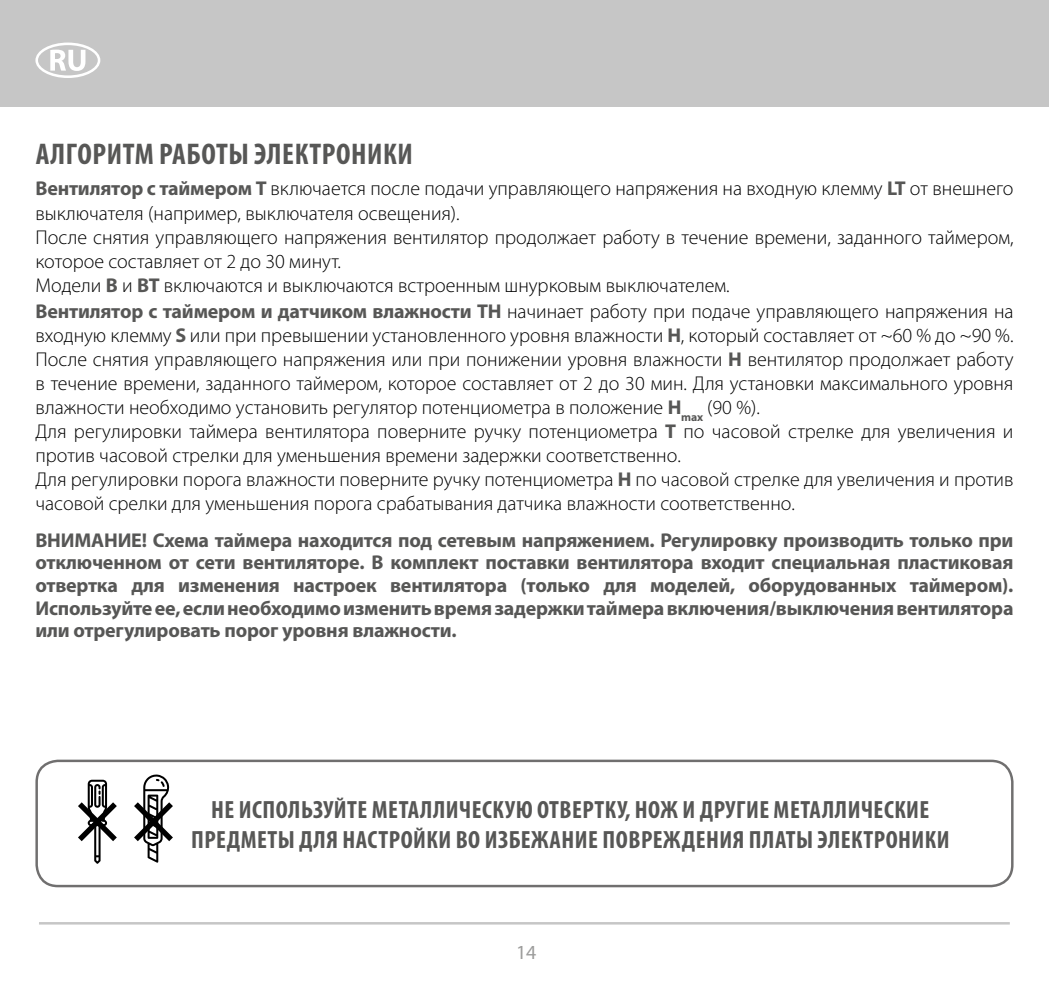
<style>
.page{position:relative;width:1049px;height:993px;background:#fff}
.page>*{position:absolute;margin:0;border:0;box-sizing:border-box;transform-origin:0 0}
.t1{font:700 condensed 30px "Myriad Pro";letter-spacing:.02em;color:#575756}
.t2{font:700 condensed 25px/30px "Myriad Pro";letter-spacing:.02em;color:#575756;text-align:center}
.t3{font:300 20px/24px "Myriad Pro";color:#000}
.t4{font:700 20px/22.5px "Myriad Pro";letter-spacing:-.01em;color:#575756;text-align:justify}
.t5{font:20px "Myriad Pro";color:#9d9d9c}
.s1{font-weight:700;color:#575756}
</style>
<div class="page">
<div style="left:0;top:0;width:1049px;height:106px;background:#c6c6c6"></div>
<svg style="left:35px;top:43px;width:65px;height:35px"></svg>
<hr style="left:39px;top:921px;width:971px;height:3px;background:#c6c6c6">
<div style="left:35px;top:759px;width:978px;height:128px;border:2px solid #706f6f;border-radius:21px"></div>
<svg style="left:78px;top:779px;width:39px;height:84px"></svg>
<svg style="left:134px;top:774px;width:39px;height:88px"></svg>
<h1 class="t1" style="left:36px;top:135px;width:378px">АЛГОРИТМ РАБОТЫ ЭЛЕКТРОНИКИ</h1>
<p class="t3" style="left:35px;top:177px;width:980px"><span class="s1">Вентилятор с таймером Т</span> включается после подачи управляющего напряжения на входную клемму <span class="s1">LT</span> от внешнего выключателя (например, выключателя освещения).<br>После снятия управляющего напряжения вентилятор продолжает работу в течение времени, заданного таймером, которое составляет от 2 до 30 минут.<br>Модели <span class="s1">В</span> и <span class="s1">ВТ</span> включаются и выключаются встроенным шнурковым выключателем.</p>
<p class="t3" style="left:35px;top:299px;width:980px"><span class="s1">Вентилятор с таймером и датчиком влажности ТН</span> начинает работу при подаче управляющего напряжения на входную клемму <span class="s1">S</span> или при превышении установленного уровня влажности <span class="s1">Н</span>, который составляет от ~60 % до ~90 %.<br>После снятия управляющего напряжения или при понижении уровня влажности <span class="s1">Н</span> вентилятор продолжает работу в течение времени, заданного таймером, которое составляет от 2 до 30 мин. Для установки максимального уровня влажности необходимо установить регулятор потенциометра в положение <span class="s1">Н</span><sub>mах</sub> (90 %).<br>Для регулировки таймера вентилятора поверните ручку потенциометра <span class="s1">Т</span> по часовой стрелке для увеличения и против часовой стрелки для уменьшения времени задержки соответственно.<br>Для регулировки порога влажности поверните ручку потенциометра <span class="s1">Н</span> по часовой стрелке для увеличения и против часовой срелки для уменьшения порога срабатывания датчика влажности соответственно.</p>
<p class="t4" style="left:35px;top:528px;width:980px">ВНИМАНИЕ! Схема таймера находится под сетевым напряжением. Регулировку производить только при отключенном от сети вентиляторе. В комплект поставки вентилятора входит специальная пластиковая отвертка для изменения настроек вентилятора (только для моделей, оборудованных таймером).<br>Используйте ее, если необходимо изменить время задержки таймера включения/выключения вентилятора или отрегулировать порог уровня влажности.</p>
<p class="t2" style="left:191px;top:793px;width:760px">НЕ ИСПОЛЬЗУЙТЕ МЕТАЛЛИЧЕСКУЮ ОТВЕРТКУ, НОЖ И ДРУГИЕ МЕТАЛЛИЧЕСКИЕ<br>ПРЕДМЕТЫ ДЛЯ НАСТРОЙКИ ВО ИЗБЕЖАНИЕ ПОВРЕЖДЕНИЯ ПЛАТЫ ЭЛЕКТРОНИКИ</p>
<p class="t5" style="left:516px;top:939px;width:22px">14</p>
</div>
